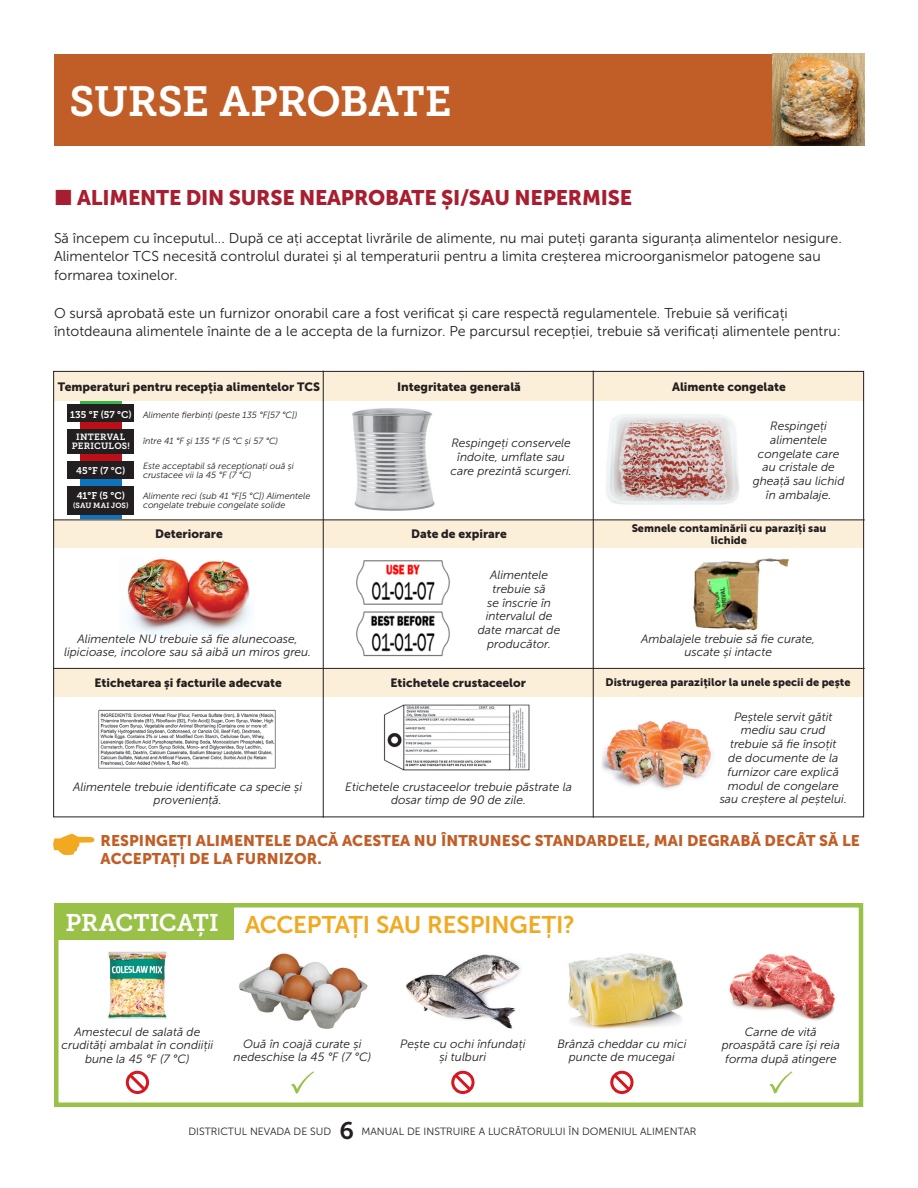
<style>
.page{position:relative;width:918px;height:1188px;background:#fff}
.page>*{position:absolute;margin:0;border:0;box-sizing:border-box;transform-origin:0 0}
.t1{font:42px "Museo Slab 700";letter-spacing:-.015em;color:#fff}
.t2{font:24px "Museo Sans 700";letter-spacing:-.01em;color:#f0a920}
.t3{font:24px "Museo Slab 700";letter-spacing:-.005em;color:#fff}
.t4{font:21px "Museo Sans 900";letter-spacing:-.01em;color:#a71e30}
.t5{font:15.3px/18.8px "Museo Sans 900";letter-spacing:.005em;color:#c15e28}
.t6{font:14.25px/18.8px "Museo Sans 300";color:#231f20}
.t7{font:italic 12px/13.8px "Museo Sans 300";color:#231f20;text-align:center}
.t8{font:12px "Museo Sans 900";color:#231f20}
.t9{font:10.8px/12px "Museo Sans 900";color:#231f20;text-align:center}
.t10{font:10.5px "Museo Sans 300";color:#231f20}
.t11{font:9.75px "Museo Slab 700";letter-spacing:.005em;color:#fff}
.t12{font:italic 9px/9.3px "Museo Sans 300";color:#231f20}
.t13{font:9px/9.8px "Museo Slab 700";letter-spacing:.025em;color:#fff;text-align:center}
.t14{font:7.5px "Museo Slab 700";letter-spacing:.015em;color:#fff}
.s1{font-family:"Museo Slab 700";font-size:24px}
</style>
<div class="page">
<div style="left:80px;top:400px;width:41px;height:22px;background:#3ab54a"></div>
<div style="left:80px;top:422px;width:41px;height:42px;background:#bb1018"></div>
<svg style="left:80px;top:514px;width:41px;height:6px"></svg>
<div style="left:68px;top:429px;width:66px;height:25px;background:#231f20"></div>
<img style="left:352px;top:408px;width:83px;height:103px">
<img style="left:239px;top:953px;width:129px;height:76px">
<img style="left:601px;top:721px;width:112px;height:68px">
<img style="left:127px;top:559px;width:124px;height:77px">
<div style="left:54px;top:669px;width:810px;height:28px;background:#fcefd9"></div>
<div style="left:54px;top:372px;width:810px;height:28px;background:#fcefd9"></div>
<div style="left:54px;top:520px;width:810px;height:28px;background:#fcefd9"></div>
<img style="left:356px;top:560px;width:94px;height:97px">
<div style="left:54px;top:903px;width:809px;height:204px;border:4px solid #99c148"></div>
<div style="left:54px;top:904px;width:180px;height:36px;background:#99c148"></div>
<div style="left:54px;top:54px;width:810px;height:92px;background:#c15e28"></div>
<img style="left:772px;top:54px;width:92px;height:92px">
<img style="left:606px;top:414px;width:133px;height:91px">
<img style="left:383px;top:704px;width:147px;height:67px">
<img style="left:108px;top:951px;width:59px;height:68px">
<img style="left:98px;top:709px;width:178px;height:60px">
<img style="left:406px;top:954px;width:115px;height:75px">
<img style="left:568px;top:953px;width:115px;height:76px">
<img style="left:693px;top:558px;width:96px;height:73px">
<img style="left:729px;top:954px;width:106px;height:67px">
<svg style="left:291px;top:1071px;width:23px;height:23px"></svg>
<div style="left:451px;top:1071px;width:24px;height:23px;border:3px solid #d7171f;border-radius:50%"></div>
<svg style="left:452px;top:1071px;width:22px;height:23px"></svg>
<svg style="left:769px;top:1071px;width:24px;height:23px"></svg>
<div style="left:610px;top:1071px;width:24px;height:23px;border:3px solid #d7171f;border-radius:50%"></div>
<svg style="left:611px;top:1071px;width:22px;height:23px"></svg>
<svg style="left:126px;top:1071px;width:23px;height:23px"></svg>
<div style="left:80px;top:476px;width:41px;height:28px;background:#1074bc"></div>
<div style="left:68px;top:404px;width:66px;height:18px;background:#231f20"></div>
<div style="left:68px;top:486px;width:66px;height:28px;background:#231f20"></div>
<div style="left:68px;top:461px;width:66px;height:18px;background:#231f20"></div>
<hr style="left:323px;top:371px;width:1px;height:447px;background:#231f20">
<hr style="left:593px;top:371px;width:1px;height:447px;background:#231f20">
<hr style="left:53px;top:520px;width:812px;height:1px;background:#231f20">
<hr style="left:53px;top:668px;width:812px;height:1px;background:#231f20">
<svg style="left:53px;top:834px;width:41px;height:21px"></svg>
<p class="t1" style="left:70px;top:77px;width:384px">SURSE APROBATE</p>
<p class="t4" style="left:77px;top:186px;width:557px">ALIMENTE DIN SURSE NEAPROBATE ȘI/SAU NEPERMISE</p>
<p class="t6" style="left:54px;top:229px;width:789px">Să începem cu începutul... După ce ați acceptat livrările de alimente, nu mai puteți garanta siguranța alimentelor nesigure.<br>Alimentelor TCS necesită controlul duratei și al temperaturii pentru a limita creșterea microorganismelor patogene sau formarea toxinelor.</p>
<p class="t6" style="left:54px;top:304px;width:789px">O sursă aprobată este un furnizor onorabil care a fost verificat și care respectă regulamentele. Trebuie să verificați întotdeauna alimentele înainte de a le accepta de la furnizor. Pe parcursul recepției, trebuie să verificați alimentele pentru:</p>
<p class="t8" style="left:58px;top:380px;width:264px">Temperaturi pentru recepția alimentelor TCS</p>
<p class="t8" style="left:397px;top:380px;width:125px">Integritatea generală</p>
<p class="t8" style="left:672px;top:380px;width:115px">Alimente congelate</p>
<p class="t11" style="left:70px;top:409px;width:63px">135 °F (57 °C)</p>
<p class="t13" style="left:72px;top:432px;width:60px">INTERVAL<br>PERICULOS!</p>
<p class="t11" style="left:76px;top:466px;width:51px">45°F (7 °C)</p>
<p class="t11" style="left:77px;top:490px;width:50px">41°F (5 °C)</p>
<p class="t14" style="left:73px;top:501px;width:57px">(SAU MAI JOS)</p>
<p class="t12" style="left:143px;top:410px;width:156px">Alimente fierbinți (peste 135 °F[57 °C])</p>
<p class="t12" style="left:143px;top:436px;width:137px">între 41 °F şi 135 °F (5 °C și 57 °C)</p>
<p class="t12" style="left:143px;top:461px;width:152px">Este acceptabil să recepționați ouă și crustacee vii la 45 °F (7 °C)</p>
<p class="t12" style="left:143px;top:491px;width:169px">Alimente reci (sub 41 °F[5 °C]) Alimentele congelate trebuie congelate solide</p>
<p class="t7" style="left:451px;top:436px;width:123px">Respingeți conservele îndoite, umflate sau care prezintă scurgeri.</p>
<p class="t7" style="left:753px;top:419px;width:93px">Respingeți alimentele congelate care au cristale de gheață sau lichid în ambalaje.</p>
<p class="t8" style="left:155px;top:527px;width:69px">Deteriorare</p>
<p class="t8" style="left:411px;top:527px;width:97px">Date de expirare</p>
<p class="t9" style="left:632px;top:522px;width:196px">Semnele contaminării cu paraziți sau lichide</p>
<p class="t7" style="left:64px;top:632px;width:249px">Alimentele NU trebuie să fie alunecoase, lipicioase, incolore sau să aibă un miros greu.</p>
<p class="t7" style="left:478px;top:568px;width:84px">Alimentele trebuie să<br>se înscrie în intervalul de date marcat de producător.</p>
<p class="t7" style="left:641px;top:632px;width:175px">Ambalajele trebuie să fie curate, uscate și intacte</p>
<p class="t8" style="left:95px;top:676px;width:189px">Etichetarea și facturile adecvate</p>
<p class="t8" style="left:391px;top:676px;width:137px">Etichetele crustaceelor</p>
<p class="t9" style="left:606px;top:676px;width:246px">Distrugerea paraziților la unele specii de pește</p>
<p class="t7" style="left:73px;top:780px;width:231px">Alimentele trebuie identificate ca specie și proveniență.</p>
<p class="t7" style="left:345px;top:780px;width:228px">Etichetele crustaceelor trebuie păstrate la dosar timp de 90 de zile.</p>
<p class="t7" style="left:720px;top:710px;width:129px">Peștele servit gătit mediu sau crud<br>trebuie să fie însoțit<br>de documente de la furnizor care explică modul de congelare sau creștere al peștelui.</p>
<p class="t5" style="left:100px;top:831px;width:761px">RESPINGEȚI ALIMENTELE DACĂ ACESTEA NU ÎNTRUNESC STANDARDELE, MAI DEGRABĂ DECÂT SĂ LE<br>ACCEPTAȚI DE LA FURNIZOR.</p>
<p class="t3" style="left:66px;top:909px;width:155px">PRACTICAȚI</p>
<p class="t2" style="left:245px;top:911px;width:331px">ACCEPTAȚI SAU RESPINGEȚI?</p>
<p class="t7" style="left:62px;top:1025px;width:153px">Amestecul de salată de crudități ambalat în condiiții bune la 45 °F (7 °C)</p>
<p class="t7" style="left:234px;top:1037px;width:139px">Ouă în coajă curate și nedeschise la 45 °F (7 °C)</p>
<p class="t7" style="left:400px;top:1037px;width:127px">Pește cu ochi înfundați și tulburi</p>
<p class="t7" style="left:557px;top:1037px;width:131px">Brânză cheddar cu mici puncte de mucegai</p>
<p class="t10" style="left:188px;top:1125px;width:144px">DISTRICTUL NEVADA DE SUD</p>
<p class="t10" style="left:340px;top:1125px;width:358px"><span class="s1">6</span> MANUAL DE INSTRUIRE A LUCRĂTORULUI ÎN DOMENIUL ALIMENTAR</p>
<p class="t7" style="left:722px;top:1025px;width:120px">Carne de vită proaspătă care își reia forma după atingere</p>
</div>
